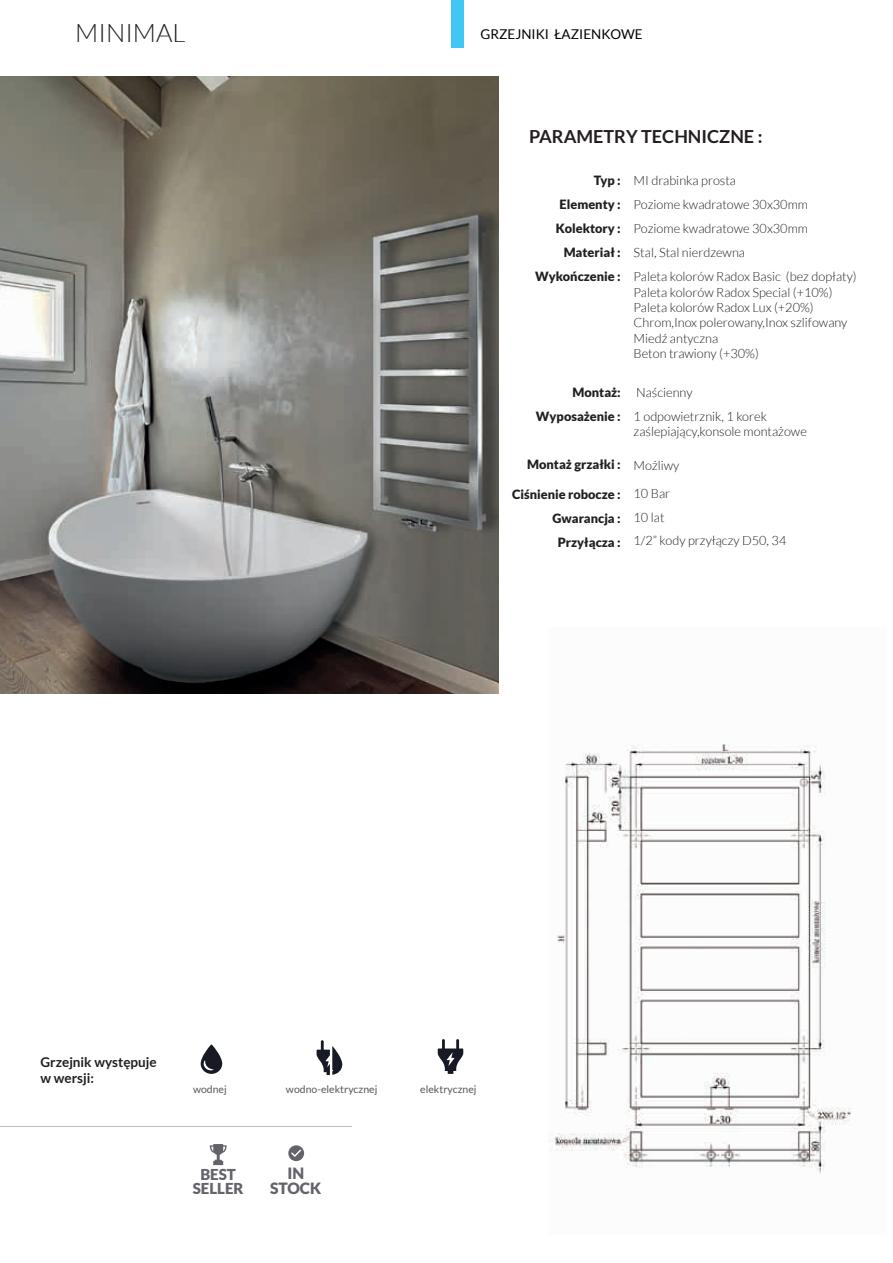
<style>
.page{position:relative;width:893px;height:1263px;background:#fff}
.page>*{position:absolute;margin:0;border:0;box-sizing:border-box;transform-origin:0 0}
.t1{font:300 25.5px "Lato";color:#231f20}
.t2{font:700 18px "Lato";color:#231f20}
.t3{font:900 15.6px/14.7px "Lato";color:#63636b;text-align:center}
.t4{font:900 15px/14.1px "Lato";color:#63636b;text-align:center}
.t5{font:700 13.5px/16.2px "Lato";color:#231f20}
.t6{font:13.5px "Lato";color:#000001}
.t7{font:300 12.75px/24px "Lato";color:#231f20}
.t8{font:900 12.75px/24px "Lato";color:#231f20;text-align:right}
.t9{font:10.5px "Lato";color:#57585a}
</style>
<div class="page">
<img style="left:549px;top:744px;width:303px;height:430px">
<div style="left:451px;top:0;width:12px;height:47px;background:#40c7f4"></div>
<hr style="left:0;top:1126px;width:352px;height:1px;background:#bcbdc0">
<svg style="left:210px;top:1144px;width:17px;height:21px"></svg>
<svg style="left:288px;top:1145px;width:16px;height:16px"></svg>
<svg style="left:438px;top:1039px;width:25px;height:35px"></svg>
<svg style="left:201px;top:1044px;width:21px;height:30px"></svg>
<svg style="left:317px;top:1040px;width:25px;height:35px"></svg>
<img style="left:0;top:77px;width:499px;height:616px">
<h1 class="t1" style="left:75px;top:19px;width:112px">MINIMAL</h1>
<p class="t6" style="left:480px;top:26px;width:164px">GRZEJNIKI ŁAZIENKOWE</p>
<h2 class="t2" style="left:529px;top:126px;width:235px">PARAMETRY TECHNICZNE :</h2>
<p class="t8" style="left:535px;top:168px;width:87px">Typ :<br>Elementy :<br>Kolektory :<br>Materiał :<br>Wykończenie :</p>
<p class="t7" style="left:634px;top:169px;width:225px">MI drabinka prosta<br>Poziome kwadratowe 30x30mm<br>Poziome kwadratowe 30x30mm<br>Stal, Stal nierdzewna<br>Paleta kolorów Radox Basic (bez dopłaty)</p>
<p class="t7" style="left:634px;top:284px;width:215px;line-height:15.3px">Paleta kolorów Radox Special (+10%)<br>Paleta kolorów Radox Lux (+20%)<br>Chrom,Inox polerowany,Inox szlifowany<br>Miedź antyczna<br>Beton trawiony (+30%)</p>
<p class="t7" style="left:634px;top:380px;width:135px">Naścienny<br>1 odpowietrznik, 1 korek</p>
<p class="t7" style="left:634px;top:420px;width:175px">zaślepiający,konsole montażowe</p>
<p class="t7" style="left:634px;top:453px;width:47px">Możliwy</p>
<p class="t7" style="left:634px;top:481px;width:38px">10 Bar<br>10 lat</p>
<p class="t7" style="left:634px;top:528px;width:154px">1/2” kody przyłączy D50, 34</p>
<p class="t8" style="left:536px;top:380px;width:86px">Montaż:<br>Wyposażenie :</p>
<p class="t8" style="left:527px;top:452px;width:95px">Montaż grzałki :</p>
<p class="t8" style="left:512px;top:482px;width:110px">Ciśnienie robocze :<br>Gwarancja :<br>Przyłącza :</p>
<p class="t5" style="left:41px;top:1053px;width:118px">Grzejnik występuje w wersji:</p>
<p class="t9" style="left:193px;top:1083px;width:35px">wodnej</p>
<p class="t9" style="left:286px;top:1083px;width:93px">wodno-elektrycznej</p>
<p class="t9" style="left:420px;top:1083px;width:58px">elektrycznej</p>
<p class="t4" style="left:193px;top:1167px;width:52px">BEST<br>SELLER</p>
<p class="t3" style="left:270px;top:1166px;width:53px">IN<br>STOCK</p>
</div>
